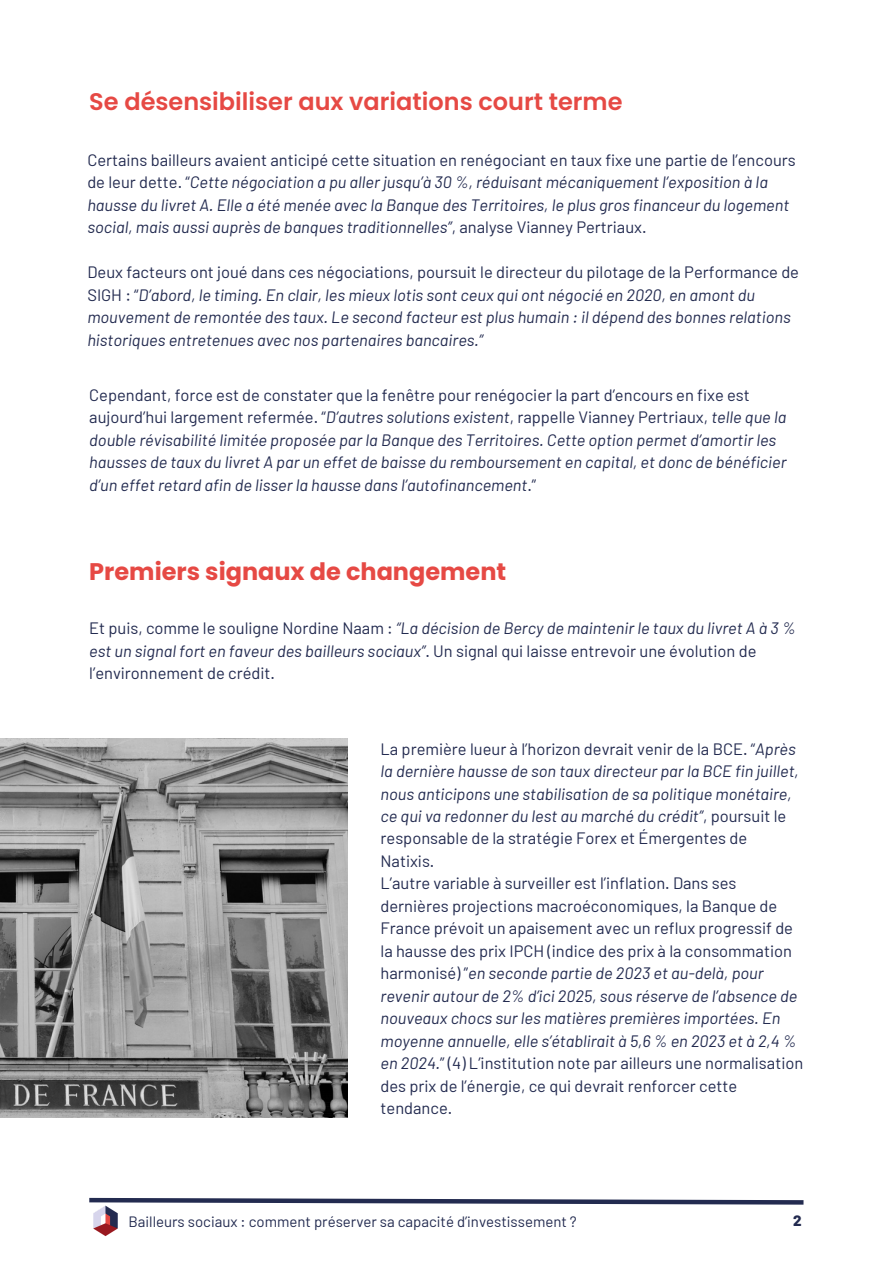
<style>
.page{position:relative;width:893px;height:1264px;background:#fff}
.page>*{position:absolute;margin:0;border:0;box-sizing:border-box;transform-origin:0 0}
.t1{font:600 24px "Poppins";color:#e64944}
.t2{font:700 24px "Poppins";color:#e64944}
.t3{font:italic 16.5px/22.5px "Barlow";color:#232b50}
.t4{font:16.5px/22.5px "Barlow";color:#232b50}
.t5{font:15px "Barlow";color:#232b50}
.t6{font:800 15px "Barlow";color:#232b50}
.s1{font-style:normal}
.s2{font-style:italic}
</style>
<div class="page">
<img style="left:93px;top:1206px;width:25px;height:30px">
<svg style="left:89px;top:1197px;width:715px;height:9px"></svg>
<img style="left:0;top:738px;width:347px;height:379px">
<p class="t1" style="left:89px;top:85px;width:534px">Se désensibiliser aux variations court terme</p>
<p class="t3" style="left:87px;top:148px;width:710px"><span class="s1">Certains bailleurs avaient anticipé cette situation en renégociant en taux fixe une partie de l’encours de leur dette. “</span>Cette négociation a pu aller jusqu’à 30 %, réduisant mécaniquement l’exposition à la hausse du livret A. Elle a été menée avec la Banque des Territoires, le plus gros financeur du logement social, mais aussi auprès de banques traditionnelles”<span class="s1">, analyse Vianney Pertriaux.</span></p>
<p class="t3" style="left:87px;top:260px;width:713px"><span class="s1">Deux facteurs ont joué dans ces négociations, poursuit le directeur du pilotage de la Performance de SIGH : “</span>D’abord, le timing. En clair, les mieux lotis sont ceux qui ont négocié en 2020, en amont du mouvement de remontée des taux. Le second facteur est plus humain : il dépend des bonnes relations historiques entretenues avec nos partenaires bancaires.”</p>
<p class="t3" style="left:89px;top:383px;width:698px"><span class="s1">Cependant, force est de constater que la fenêtre pour renégocier la part d’encours en fixe est aujourd’hui largement refermée. “</span>D’autres solutions existent<span class="s1">, rappelle Vianney Pertriaux,</span> telle que la double révisabilité limitée proposée par la Banque des Territoires. Cette option permet d’amortir les hausses de taux du livret A par un effet de baisse du remboursement en capital, et donc de bénéficier d’un effet retard afin de lisser la hausse dans l’autofinancement<span class="s1">.”</span></p>
<p class="t2" style="left:89px;top:554px;width:418px">Premiers signaux de changement</p>
<p class="t4" style="left:89px;top:616px;width:707px">Et puis, comme le souligne Nordine Naam : <span class="s2">“La décision de Bercy de maintenir le taux du livret A à 3 % est un signal fort en faveur des bailleurs sociaux”</span>. Un signal qui laisse entrevoir une évolution de l’environnement de crédit.</p>
<p class="t3" style="left:380px;top:736px;width:420px"><span class="s1">La première lueur à l’horizon devrait venir de la BCE. “</span>Après la dernière hausse de son taux directeur par la BCE fin juillet, nous anticipons une stabilisation de sa politique monétaire, ce qui va redonner du lest au marché du crédit”<span class="s1">, poursuit le responsable de la stratégie Forex et Émergentes de Natixis.</span></p>
<p class="t4" style="left:380px;top:871px;width:424px">L’autre variable à surveiller est l’inflation. Dans ses dernières projections macroéconomiques, la Banque de France prévoit un apaisement avec un reflux progressif de la hausse des prix IPCH (indice des prix à la consommation harmonisé) ”<span class="s2">en seconde partie de 2023 et au-delà, pour revenir autour de 2% d’ici 2025, sous réserve de l’absence de nouveaux chocs sur les matières premières importées. En moyenne annuelle, elle s’établirait à 5,6 % en 2023 et à 2,4 % en 2024.</span>” (4) L’institution note par ailleurs une normalisation des prix de l’énergie, ce qui devrait renforcer cette tendance.</p>
<p class="t5" style="left:128px;top:1211px;width:450px">Bailleurs sociaux : comment préserver sa capacité d’investissement ?</p>
<p class="t6" style="left:793px;top:1211px;width:10px">2</p>
</div>
